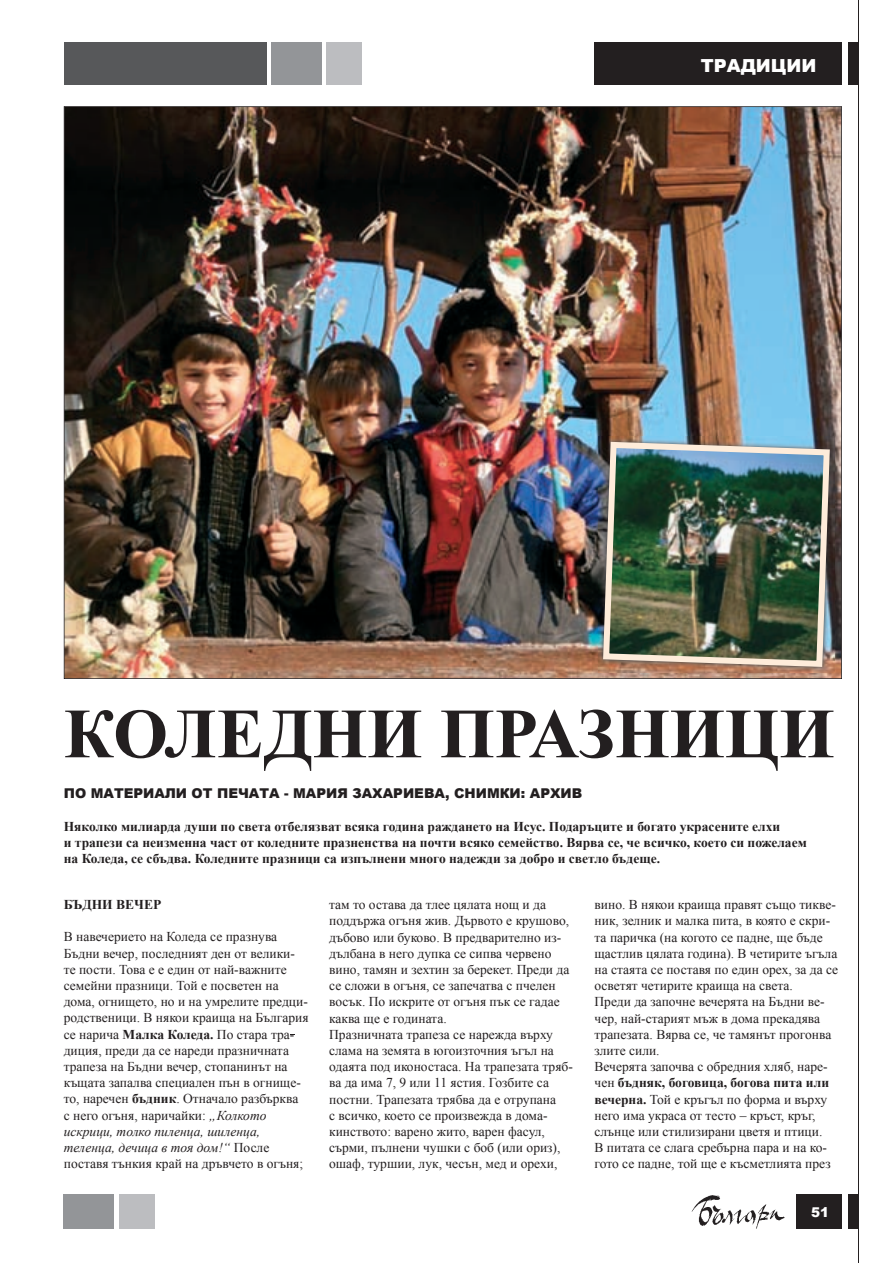
<style>
.page{position:relative;width:893px;height:1263px;background:#fff}
.page>*{position:absolute;margin:0;border:0;box-sizing:border-box;transform-origin:0 0}
.t1{font:700 70.5px "Times New Roman";color:#231f20}
.t2{font:900 18px "Arial";color:#fff}
.t3{font:13.5px/16.2px "Times New Roman";color:#231f20}
.t4{font:700 13.5px/16.2px "Times New Roman";color:#231f20}
.t5{font:900 13.5px "Arial";color:#231f20}
.t6{font:900 13.5px "Arial";color:#fff}
.s1{font-weight:700}
.s2{font-style:italic}
</style>
<div class="page">
<hr style="left:859px;top:0;width:1px;height:1263px;background:#231f20">
<div style="left:848px;top:43px;width:11px;height:42px;background:#231f20"></div>
<div style="left:595px;top:43px;width:247px;height:42px;background:#231f20"></div>
<div style="left:64px;top:43px;width:202px;height:42px;background:#57585a"></div>
<div style="left:271px;top:43px;width:51px;height:42px;background:#939598"></div>
<div style="left:327px;top:43px;width:35px;height:42px;background:#bcbdc0"></div>
<div style="left:64px;top:1195px;width:50px;height:34px;background:#939598"></div>
<div style="left:119px;top:1195px;width:35px;height:34px;background:#bcbdc0"></div>
<div style="left:848px;top:1195px;width:11px;height:34px;background:#231f20"></div>
<img style="left:691px;top:1195px;width:94px;height:34px">
<div style="left:796px;top:1195px;width:46px;height:34px;background:#231f20"></div>
<img style="left:64px;top:106px;width:778px;height:573px">
<img style="left:598px;top:437px;width:237px;height:235px">
<img style="left:603px;top:442px;width:227px;height:225px">
<p class="t2" style="left:701px;top:52px;width:117px">ТРАДИЦИИ</p>
<p class="t1" style="left:64px;top:685px;width:772px">КОЛЕДНИ ПРАЗНИЦИ</p>
<p class="t5" style="left:64px;top:783px;width:520px">ПО МАТЕРИАЛИ ОТ ПЕЧАТА - МАРИЯ ЗАХАРИЕВА, СНИМКИ: АРХИВ</p>
<p class="t4" style="left:64px;top:818px;width:745px">Няколко милиарда души по света отбелязват всяка година раждането на Исус. Подаръците и богато украсените елхи<br>и трапези са неизменна част от коледните празненства на почти всяко семейство. Вярва се, че всичко, което си пожелаем на Коледа, се сбъдва. Коледните празници са изпълнени много надежди за добро и светло бъдеще.</p>
<p class="t4" style="left:64px;top:896px;width:99px">БЪДНИ ВЕЧЕР</p>
<p class="t3" style="left:64px;top:928px;width:246px">В навечерието на Коледа се празнува Бъдни вечер, последният ден от велики&shy;те пости. Това е е един от най-важните семейни празници. Той е посветен на дома, огнището, но и на умрелите предци&shy;родственици. В някои краища на България се нарича <span class="s1">Малка Коледа.</span> По стара тра&shy;диция, преди да се нареди празничната трапеза на Бъдни вечер, стопанинът на къщата запалва специален пън в огнище&shy;то, наречен <span class="s1">бъдник</span>. Отначало разбърква<br>с него огъня, наричайки: <span class="s2">„Колкото искрици, толко пиленца, шиленца, теленца, дечица в тоя дом!“</span> После поставя тънкия край на дръвчето в огъня;</p>
<p class="t3" style="left:329px;top:896px;width:245px">там то остава да тлее цялата нощ и да поддържа огъня жив. Дървото е крушово, дъбово или буково. В предварително из&shy;дъл бана в него дупка се сипва червено вино, тамян и зехтин за берекет. Преди да се сложи в огъня, се запечатва с пчелен восък. По искрите от огъня пък се гадае каква ще е годината.<br>Празничната трапеза се нарежда върху слама на земята в югоизточния ъгъл на одаята под иконостаса. На трапезата тряб&shy;ва да има 7, 9 или 11 ястия. Гозбите са постни. Трапезата трябва да е отрупана<br>с всичко, което се произвежда в дома&shy;кинството: варено жито, варен фасул, сърми, пълнени чушки с боб (или ориз), ошаф, туршии, лук, чесън, мед и орехи,</p>
<p class="t3" style="left:595px;top:896px;width:245px">вино. В някои краища правят също тик ве&shy;ник, зелник и малка пита, в която е скри&shy;та паричка (на когото се падне, ще бъде щастлив цялата година). В четирите ъгъла на стаята се поставя по един орех, за да се осветят четирите краища на света.<br>Пре ди да започне вечерята на Бъдни ве&shy;чер, най-старият мъж в дома прекадява трапезата. Вярва се, че тамянът прогонва злите сили.<br>Вечерята започва с обредния хляб, наре&shy;чен <span class="s1">бъдняк, боговица, богова пита или вечерна.</span> Той е кръгъл по форма и върху него има украса от тесто – кръст, кръг, слънце или стилизирани цветя и птици.<br>В питата се слага сребърна пара и на ко&shy;гото се падне, той ще е късметлията през</p>
<p class="t6" style="left:811px;top:1202px;width:20px">51</p>
</div>
